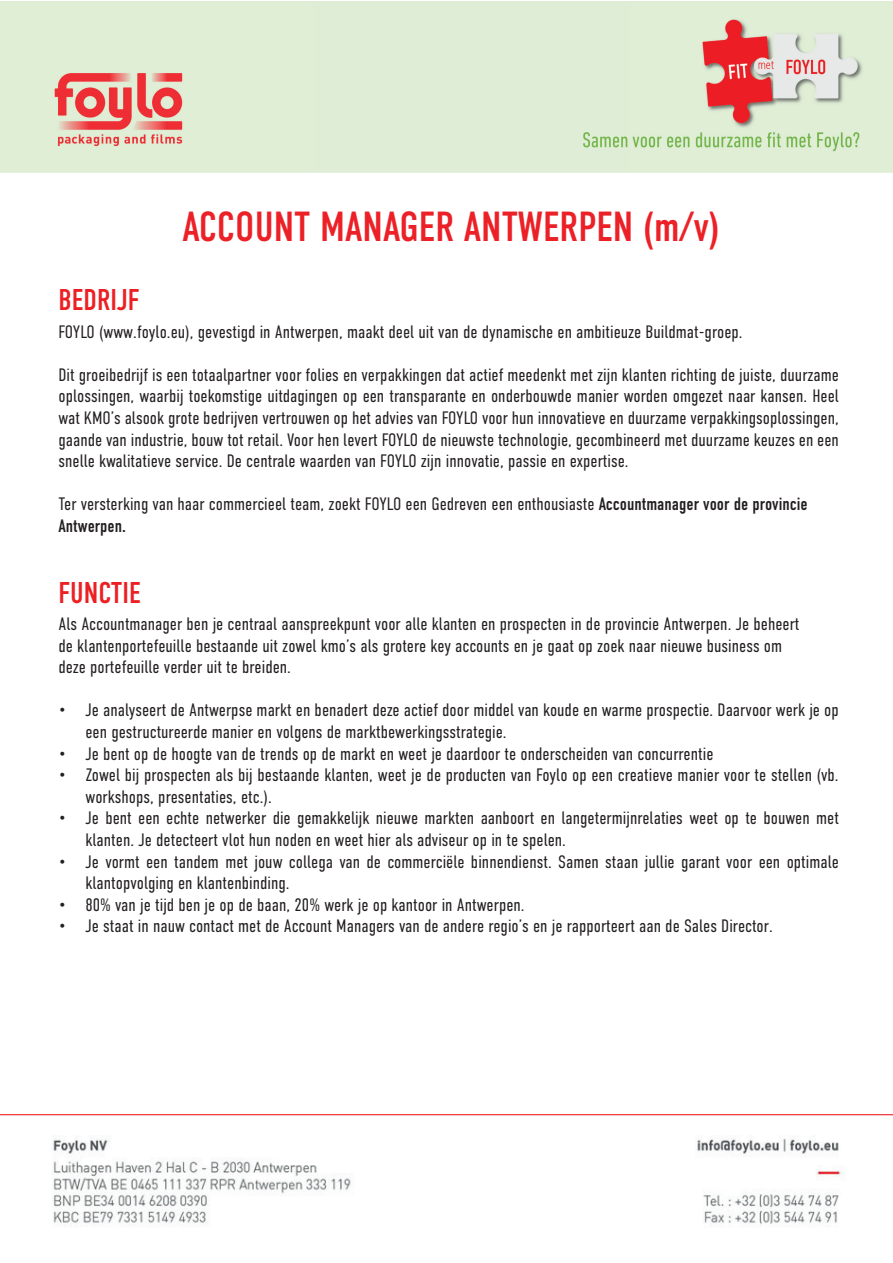
<style>
.page{position:relative;width:893px;height:1263px;background:#fff}
.page>*{position:absolute;margin:0;border:0;box-sizing:border-box;transform-origin:0 0}
.t1{font:42px "DIN Condensed";color:#ec2127}
.t2{font:30px "DIN Condensed";color:#ec1f23}
.t3{font:300 18px/21.6px "DIN Condensed";color:#231f20}
.s1{font-weight:400}
</style>
<div class="page">
<hr style="left:0;top:1114px;width:893px;height:1px;background:#ec1f23">
<img style="left:53px;top:1136px;width:789px;height:89px">
<img style="left:0;top:1px;width:893px;height:171px">
<h1 class="t1" style="left:182px;top:203px;width:539px">ACCOUNT MANAGER ANTWERPEN (m/v)</h1>
<h2 class="t2" style="left:58px;top:283px;width:83px">BEDRIJF</h2>
<p class="t3" style="left:58px;top:321px;width:686px">FOYLO (www.foylo.eu), gevestigd in Antwerpen, maakt deel uit van de dynamische en ambitieuze Buildmat-groep.</p>
<p class="t3" style="left:58px;top:364px;width:782px;text-align:justify">Dit groeibedrĳf is een totaalpartner voor folies en verpakkingen dat actief meedenkt met zĳn klanten richting de juiste, duurzame oplossingen, waarbĳ toekomstige uitdagingen op een transparante en onderbouwde manier worden omgezet naar kansen. Heel wat KMO’s alsook grote bedrĳven vertrouwen op het advies van FOYLO voor hun innovatieve en duurzame verpakkingsoplossingen, gaande van industrie, bouw tot retail. Voor hen levert FOYLO de nieuwste technologie, gecombineerd met duurzame keuzes en een snelle kwalitatieve service. De centrale waarden van FOYLO zĳn innovatie, passie en expertise.</p>
<p class="t3" style="left:58px;top:493px;width:751px">Ter versterking van haar commercieel team, zoekt FOYLO een Gedreven een enthousiaste <span class="s1">Accountmanager voor de provincie<br>Antwerpen.</span></p>
<h2 class="t2" style="left:58px;top:575px;width:84px">FUNCTIE</h2>
<p class="t3" style="left:58px;top:613px;width:742px">Als Accountmanager ben je centraal aanspreekpunt voor alle klanten en prospecten in de provincie Antwerpen. Je beheert de klantenportefeuille bestaande uit zowel kmo’s als grotere key accounts en je gaat op zoek naar nieuwe business om deze portefeuille verder uit te breiden.</p>
<p class="t3" style="left:85px;top:699px;width:755px;text-indent:-27px">• Je analyseert de Antwerpse markt en benadert deze actief door middel van koude en warme prospectie. Daarvoor werk je op een gestructureerde manier en volgens de marktbewerkingsstrategie.</p>
<p class="t3" style="left:58px;top:743px;width:656px">• Je bent op de hoogte van de trends op de markt en weet je daardoor te onderscheiden van concurrentie</p>
<p class="t3" style="left:85px;top:764px;width:755px;text-indent:-27px">• Zowel bĳ prospecten als bĳ bestaande klanten, weet je de producten van Foylo op een creatieve manier voor te stellen (vb. workshops, presentaties, etc.).</p>
<p class="t3" style="left:85px;top:807px;width:755px;text-indent:-27px">• Je bent een echte netwerker die gemakkelĳk nieuwe markten aanboort en langetermĳnrelaties weet op te bouwen met klanten. Je detecteert vlot hun noden en weet hier als adviseur op in te spelen.</p>
<p class="t3" style="left:85px;top:851px;width:755px;text-indent:-27px">• Je vormt een tandem met jouw collega van de commerciële binnendienst. Samen staan jullie garant voor een optimale klantopvolging en klantenbinding.</p>
<p class="t3" style="left:58px;top:894px;width:468px">• 80% van je tĳd ben je op de baan, 20% werk je op kantoor in Antwerpen.</p>
<p class="t3" style="left:58px;top:915px;width:716px">• Je staat in nauw contact met de Account Managers van de andere regio’s en je rapporteert aan de Sales Director.</p>
</div>
